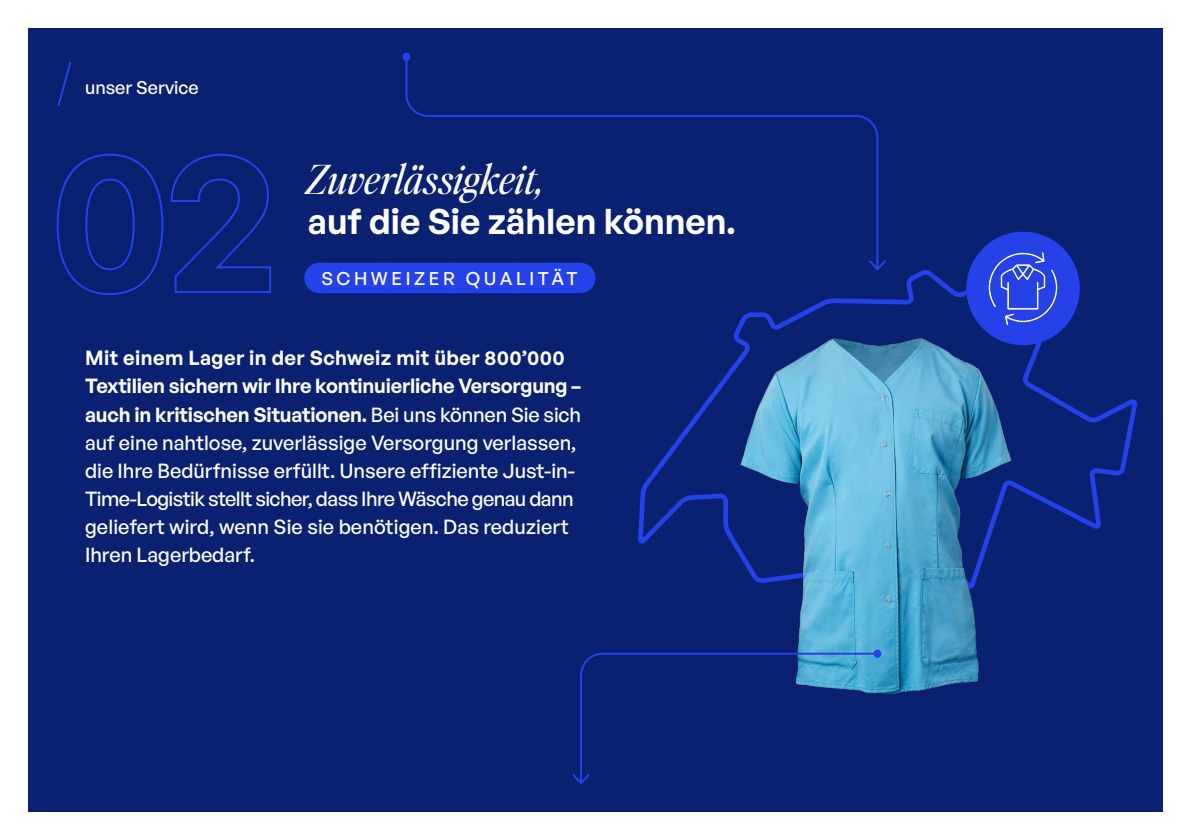
<style>
.page{position:relative;width:1191px;height:840px;background:#fff}
.page>*{position:absolute;margin:0;border:0;box-sizing:border-box;transform-origin:0 0}
.t1{font:italic 40px "Editor's Note";letter-spacing:-.01em;color:#fff}
.t2{font:600 35px "General Sans";color:#fff}
.t3{font:500 20px/28px "General Sans";color:#fff}
.t4{font:600 20px/28px "General Sans";letter-spacing:-.01em;color:#fff}
.t5{font:500 18px "General Sans";letter-spacing:.2em;color:#fff}
.t6{font:500 18px "General Sans";color:#fff}
.s1{font-weight:500}
</style>
<div class="page">
<div style="left:28px;top:28px;width:1134px;height:783px;background:#0a2171"></div>
<svg style="left:56px;top:153px;width:216px;height:142px"></svg>
<img style="left:638px;top:292px;width:525px;height:452px">
<div style="left:966px;top:231px;width:113px;height:114px;background:#2542e8;border-radius:50%"></div>
<img style="left:980px;top:246px;width:85px;height:85px">
<svg style="left:405px;top:55px;width:474px;height:216px"></svg>
<div style="left:402px;top:53px;width:8px;height:8px;background:#2542e8;border-radius:50%"></div>
<svg style="left:867px;top:258px;width:19px;height:13px"></svg>
<svg style="left:873px;top:649px;width:8px;height:8px"></svg>
<svg style="left:572px;top:651px;width:307px;height:134px"></svg>
<svg style="left:57px;top:62px;width:15px;height:44px"></svg>
<div style="left:319px;top:262px;width:260px;height:31px;background:#2542e8"></div>
<svg style="left:384px;top:262px;width:163px;height:1px"></svg>
<hr style="left:579px;top:262px;width:1px;height:31px;background:#2542e8">
<p class="t6" style="left:85px;top:76px;width:115px">unser Service</p>
<p class="t1" style="left:306px;top:153px;width:239px">Zuverlässigkeit,</p>
<p class="t2" style="left:308px;top:199px;width:429px">auf die Sie zählen können.</p>
<p class="t5" style="left:321px;top:266px;width:258px">SCHWEIZER QUALITÄT</p>
<p class="t4" style="left:85px;top:343px;width:498px">Mit einem Lager in der Schweiz mit über 800’000<br>Textilien sichern wir Ihre kontinuierliche Versorgung –</p>
<p class="t4" style="left:85px;top:399px;width:497px">auch in kritischen Situationen. <span class="s1">Bei uns können Sie sich</span></p>
<p class="t3" style="left:85px;top:427px;width:493px">auf eine nahtlose, zuverlässige Versorgung verlassen, die Ihre Bedürfnisse erfüllt. Unsere effiziente Just-in-Time-Logistik stellt sicher, dass Ihre Wäsche genau dann geliefert wird, wenn Sie sie benötigen. Das reduziert Ihren Lagerbedarf.</p>
</div>
